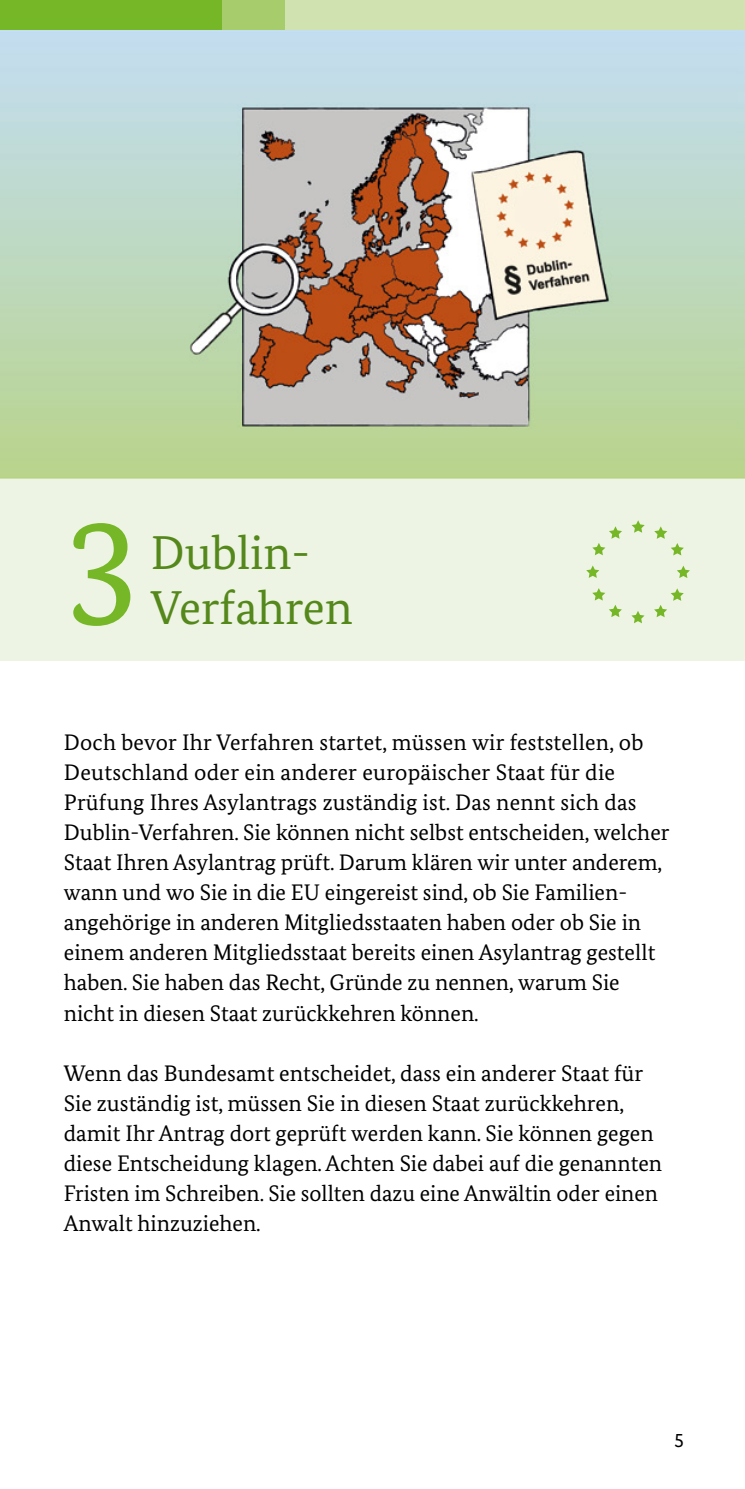
<style>
.page{position:relative;width:745px;height:1489px;background:#fff}
.page>*{position:absolute;margin:0;border:0;box-sizing:border-box;transform-origin:0 0}
.t1{font:152.5px "Bundes Serif";color:#75b726}
.t2{font:47.5px/55px "Bundes Serif";color:#54881b}
.t3{font:22.5px/30px "Bundes Serif";color:#000}
.t4{font:20px "Bundes Sans";color:#000}
</style>
<div class="page">
<img style="left:0;top:30px;width:744px;height:631px">
<div style="left:0;top:480px;width:744px;height:180px;background:#eef4e3"></div>
<svg style="left:631px;top:520px;width:13px;height:12px"></svg>
<svg style="left:592px;top:526px;width:29px;height:29px"></svg>
<svg style="left:586px;top:565px;width:13px;height:13px"></svg>
<svg style="left:592px;top:588px;width:29px;height:29px"></svg>
<svg style="left:631px;top:611px;width:13px;height:12px"></svg>
<svg style="left:654px;top:588px;width:29px;height:29px"></svg>
<svg style="left:677px;top:565px;width:12px;height:13px"></svg>
<svg style="left:654px;top:526px;width:29px;height:29px"></svg>
<div style="left:221px;top:0;width:64px;height:30px;background:#a7cc6c"></div>
<div style="left:285px;top:0;width:459px;height:30px;background:#d0e2b0"></div>
<div style="left:0;top:0;width:222px;height:30px;background:#75b726"></div>
<h2 class="t1" style="left:64px;top:478px;width:78px">3</h2>
<h2 class="t2" style="left:151px;top:524px;width:203px">Dublin-<br>Verfahren</h2>
<p class="t3" style="left:64px;top:727px;width:606px">Doch bevor Ihr Verfahren startet, müssen wir feststellen, ob Deutschland oder ein anderer europäischer Staat für die Prüfung Ihres Asylantrags zuständig ist. Das nennt sich das Dublin-Verfahren. Sie können nicht selbst entscheiden, welcher Staat Ihren Asylantrag prüft. Darum klären wir unter anderem, wann und wo Sie in die EU eingereist sind, ob Sie Familien&shy;angehörige in anderen Mitgliedsstaaten haben oder ob Sie in einem anderen Mitgliedsstaat bereits einen Asylantrag gestellt haben. Sie haben das Recht, Gründe zu nennen, warum Sie nicht in diesen Staat zurückkehren können.</p>
<p class="t3" style="left:64px;top:1057px;width:599px">Wenn das Bundesamt entscheidet, dass ein anderer Staat für Sie zuständig ist, müssen Sie in diesen Staat zurückkehren, damit Ihr Antrag dort geprüft werden kann. Sie können gegen diese Entscheidung klagen. Achten Sie dabei auf die genannten Fristen im Schreiben. Sie sollten dazu eine Anwältin oder einen Anwalt hinzuziehen.</p>
<p class="t4" style="left:673px;top:1427px;width:11px">5</p>
</div>
